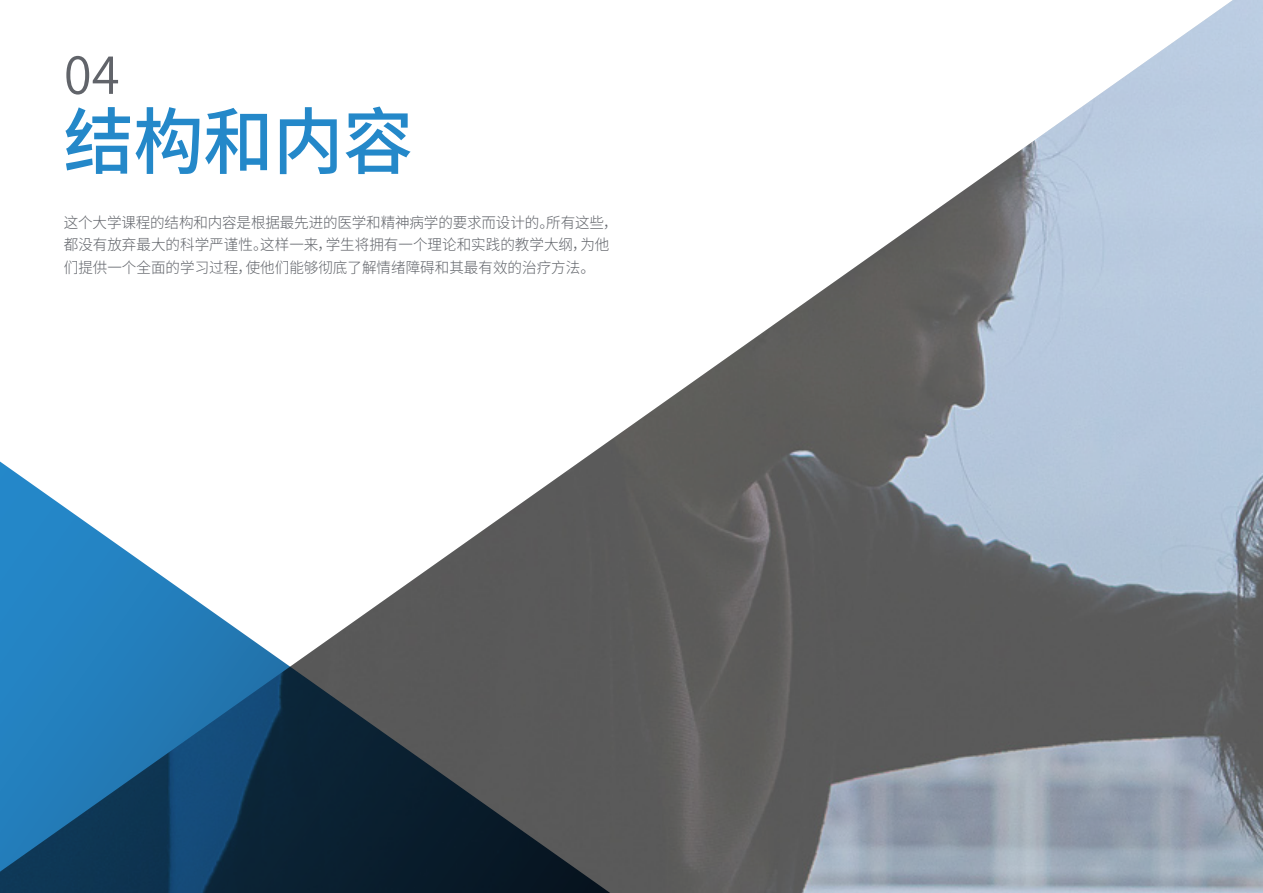
<style>
.page{position:relative;width:1263px;height:893px;background:#fff}
.page>*{position:absolute;margin:0;border:0;box-sizing:border-box;transform-origin:0 0}
.t1{font:500 72px "Source Han Sans CN";color:#2488c9}
.t2{font:52.5px "Source Han Sans CN";color:#61646a}
.t3{font:300 15px/22.5px "Source Han Sans CN";color:#61646a}
</style>
<div class="page">
<img style="left:602px;top:0;width:661px;height:893px">
<svg style="left:0;top:446px;width:640px;height:447px"></svg>
<h2 class="t2" style="left:64px;top:45px;width:57px">04</h2>
<h1 class="t1" style="left:64px;top:101px;width:351px">结构和内容</h1>
<p class="t3" style="left:64px;top:211px;width:555px">这个大学课程的结构和内容是根据最先进的医学和精神病学的要求而设计的。所有这些，都没有放弃最大的科学严谨性。这样一来，学生将拥有一个理论和实践的教学大纲，为他们提供一个全面的学习过程，使他们能够彻底了解情绪障碍和其最有效的治疗方法。</p>
</div>
